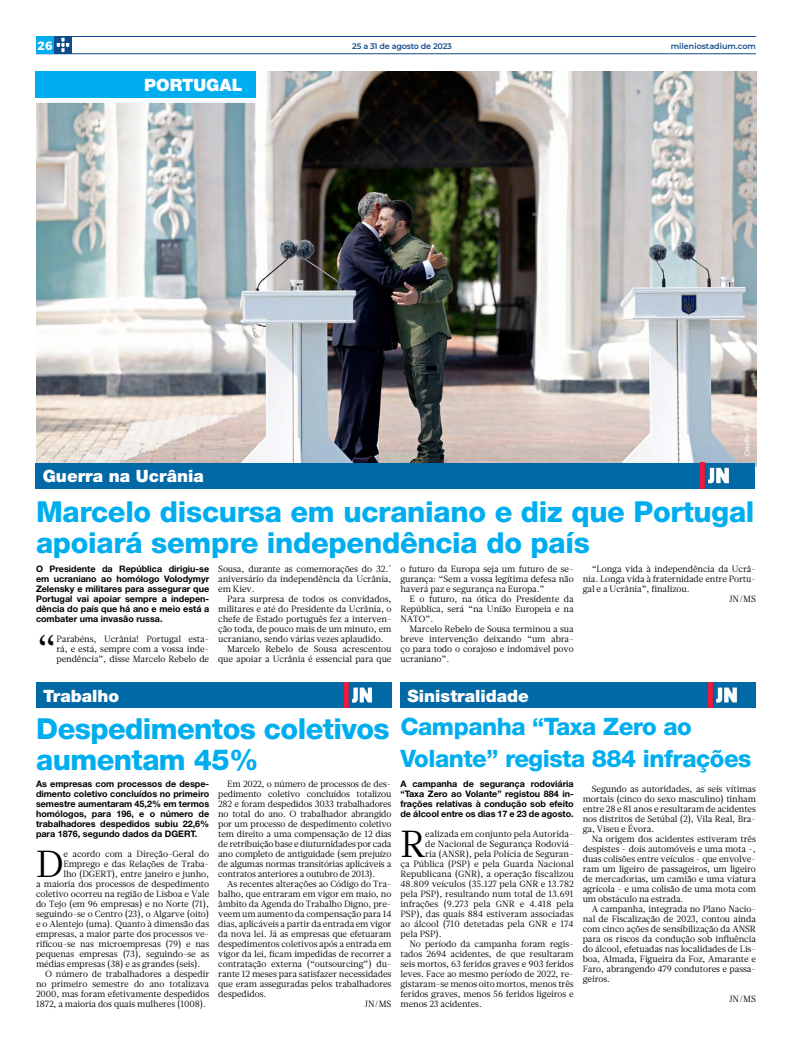
<style>
.page{position:relative;width:792px;height:1044px;background:#fff}
.page>*{position:absolute;margin:0;border:0;box-sizing:border-box;transform-origin:0 0}
.t1{font:37.6px "Glosa";color:#000}
.t2{font:800 29px/31px "Helvetica Neue LT Std";letter-spacing:-.01em;color:#00aeef}
.t3{font:800 24px/32px "Helvetica Neue LT Std";letter-spacing:-.02em;color:#00aeef}
.t4{font:900 17px "Helvetica Neue LT Std";color:#fff}
.t5{font:700 12px "Montserrat";color:#fff}
.t6{font:9px/10px "Glosa";letter-spacing:-.01em;color:#000;text-align:justify}
.t7{font:700 9px/10px "Helvetica Neue LT Std";color:#000;text-align:justify}
.t8{font:600 8px "Montserrat";letter-spacing:-.02em;color:#114a8a}
.t9{font:600 8px "Montserrat";color:#114a8a}
.t10{font:7px "Helvetica Neue LT Std";letter-spacing:-.01em;color:#fff}
</style>
<div class="page">
<img style="left:36px;top:71px;width:720px;height:396px">
<svg style="left:36px;top:71px;width:228px;height:34px"></svg>
<div style="left:35px;top:71px;width:221px;height:27px;background:#00aeef"></div>
<div style="left:36px;top:463px;width:719px;height:25px;background:#0069a6"></div>
<img style="left:701px;top:463px;width:28px;height:25px">
<div style="left:400px;top:682px;width:356px;height:25px;background:#0069a6"></div>
<img style="left:709px;top:682px;width:30px;height:26px">
<div style="left:36px;top:682px;width:356px;height:26px;background:#0069a6"></div>
<img style="left:344px;top:683px;width:29px;height:25px">
<hr style="left:36px;top:54px;width:720px;height:1px;background:#114a8a">
<hr style="left:36px;top:36px;width:720px;height:1px;background:#114a8a">
<svg style="left:54px;top:37px;width:18px;height:17px"></svg>
<svg style="left:57px;top:38px;width:12px;height:14px"></svg>
<div style="left:36px;top:36px;width:18px;height:18px;background:#00aeef"></div>
<h3 class="t5" style="left:38px;top:38px;width:16px">26</h3>
<p class="t8" style="left:352px;top:40px;width:101px">25 a 31 de agosto de 2023</p>
<p class="t9" style="left:671px;top:40px;width:87px">mileniostadium.com</p>
<h3 class="t4" style="left:144px;top:74px;width:100px">PORTUGAL</h3>
<p class="t10" style="left:743px;top:456px;width:37px;rotate:-90deg">Credito: DR</p>
<h3 class="t4" style="left:43px;top:466px;width:163px">Guerra na Ucrânia</h3>
<h2 class="t2" style="left:36px;top:496px;width:720px">Marcelo discursa em ucraniano e diz que Portugal apoiará sempre independência do país</h2>
<p class="t7" style="left:36px;top:564px;width:175px">O Presidente da República dirigiu-se em ucraniano ao homólogo Volodymyr Zelensky e militares para assegurar que Portugal vai apoiar sempre a indepen&shy;dência do país que há ano e meio está a combater uma invasão russa.</p>
<h1 class="t1" style="left:36px;top:624px;width:22px">“</h1>
<p class="t6" style="left:56px;top:634px;width:154px">Parabéns, Ucrânia! Portugal esta&shy;rá, e está, sempre com a vossa inde&shy;pendência”, disse Marcelo Rebelo de</p>
<p class="t6" style="left:218px;top:564px;width:175px">Sousa, durante as comemorações do 32.° aniversário da independência da Ucrânia, em Kiev.</p>
<p class="t6" style="left:227px;top:594px;width:166px">Para surpresa de todos os convidados,</p>
<p class="t6" style="left:218px;top:604px;width:175px">militares e até do Presidente da Ucrânia, o</p>
<p class="t6" style="left:218px;top:614px;width:175px">chefe de Estado português fez a interven-</p>
<p class="t6" style="left:218px;top:624px;width:175px">ção toda, de pouco mais de um minuto, em</p>
<p class="t6" style="left:218px;top:634px;width:167px">ucraniano, sendo várias vezes aplaudido.</p>
<p class="t6" style="left:227px;top:644px;width:166px">Marcelo Rebelo de Sousa acrescentou</p>
<p class="t6" style="left:218px;top:654px;width:175px">que apoiar a Ucrânia é essencial para que</p>
<p class="t6" style="left:592px;top:564px;width:166px">“Longa vida à independência da Ucrâ-</p>
<p class="t6" style="left:583px;top:574px;width:175px">nia. Longa vida à fraternidade entre Portu-</p>
<p class="t6" style="left:583px;top:584px;width:108px">gal e a Ucrânia”, finalizou.</p>
<p class="t6" style="left:729px;top:594px;width:28px">JN/MS</p>
<p class="t6" style="left:401px;top:564px;width:175px">o futuro da Europa seja um futuro de se&shy;gurança: “Sem a vossa legítima defesa não haverá paz e segurança na Europa.”</p>
<p class="t6" style="left:401px;top:594px;width:175px;text-indent:9px">E o futuro, na ótica do Presidente da República, será “na União Europeia e na NATO”.</p>
<p class="t6" style="left:401px;top:624px;width:175px;text-indent:9px">Marcelo Rebelo de Sousa terminou a sua breve intervenção deixando “um abra&shy;ço para todo o corajoso e indomável povo ucraniano”.</p>
<h3 class="t4" style="left:43px;top:686px;width:78px">Trabalho</h3>
<h2 class="t2" style="left:36px;top:713px;width:355px">Despedimentos coletivos aumentam 45%</h2>
<p class="t7" style="left:36px;top:779px;width:175px">As empresas com processos de despe&shy;dimento coletivo concluídos no primeiro semestre aumentaram 45,2% em termos homólogos, para 196, e o número de trabalhadores despedidos subiu 22,6% para 1876, segundo dados da DGERT.</p>
<h1 class="t1" style="left:36px;top:839px;width:29px">D</h1>
<p class="t6" style="left:63px;top:849px;width:147px">e acordo com a Direção-Geral do</p>
<p class="t6" style="left:218px;top:779px;width:175px;text-indent:9px">Em 2022, o número de processos de des&shy;pedimento coletivo concluídos totalizou 282 e foram despedidos 3033 trabalhadores no total do ano. O trabalhador abrangido por um processo de despedimento coletivo tem direito a uma compensação de 12 dias de retribuição base e diuturnidades por cada ano completo de antiguidade (sem prejuízo de algumas normas transitórias aplicáveis a contratos anteriores a outubro de 2013).</p>
<p class="t6" style="left:227px;top:879px;width:166px">As recentes alterações ao Código do Tra-</p>
<p class="t6" style="left:218px;top:889px;width:175px">balho, que entraram em vigor em maio, no</p>
<p class="t6" style="left:218px;top:899px;width:175px">âmbito da Agenda do Trabalho Digno, pre-</p>
<p class="t6" style="left:218px;top:909px;width:175px">veem um aumento da compensação para 14</p>
<p class="t6" style="left:218px;top:919px;width:175px">dias, aplicáveis a partir da entrada em vigor</p>
<p class="t6" style="left:218px;top:929px;width:175px">da nova lei. Já as empresas que efetuaram</p>
<p class="t6" style="left:218px;top:939px;width:175px">despedimentos coletivos após a entrada em</p>
<p class="t6" style="left:218px;top:949px;width:175px">vigor da lei, ficam impedidas de recorrer a</p>
<p class="t6" style="left:218px;top:959px;width:175px">contratação externa (“outsourcing”) du-</p>
<p class="t6" style="left:218px;top:969px;width:175px">rante 12 meses para satisfazer necessidades</p>
<p class="t6" style="left:218px;top:979px;width:175px">que eram asseguradas pelos trabalhadores</p>
<p class="t6" style="left:218px;top:989px;width:50px">despedidos.</p>
<p class="t6" style="left:365px;top:999px;width:28px">JN/MS</p>
<p class="t6" style="left:63px;top:859px;width:147px">Emprego e das Relações de Traba-</p>
<p class="t6" style="left:63px;top:869px;width:147px">lho (DGERT), entre janeiro e junho,</p>
<p class="t6" style="left:36px;top:879px;width:175px">a maioria dos processos de despedimento</p>
<p class="t6" style="left:36px;top:889px;width:175px">coletivo ocorreu na região de Lisboa e Vale</p>
<p class="t6" style="left:36px;top:899px;width:175px">do Tejo (em 96 empresas) e no Norte (71),</p>
<p class="t6" style="left:36px;top:909px;width:175px">seguindo-se o Centro (23), o Algarve (oito)</p>
<p class="t6" style="left:36px;top:919px;width:175px">e o Alentejo (uma). Quanto à dimensão das</p>
<p class="t6" style="left:36px;top:929px;width:175px">empresas, a maior parte dos processos ve-</p>
<p class="t6" style="left:36px;top:939px;width:175px">rificou-se nas microempresas (79) e nas</p>
<p class="t6" style="left:36px;top:949px;width:175px">pequenas empresas (73), seguindo-se as</p>
<p class="t6" style="left:36px;top:959px;width:166px">médias empresas (38) e as grandes (seis).</p>
<p class="t6" style="left:45px;top:969px;width:166px">O número de trabalhadores a despedir</p>
<p class="t6" style="left:36px;top:979px;width:175px">no primeiro semestre do ano totalizava</p>
<p class="t6" style="left:36px;top:989px;width:175px">2000, mas foram efetivamente despedidos</p>
<p class="t6" style="left:36px;top:999px;width:171px">1872, a maioria dos quais mulheres (1008).</p>
<h3 class="t4" style="left:408px;top:686px;width:123px">Sinistralidade</h3>
<h3 class="t3" style="left:400px;top:711px;width:353px">Campanha “Taxa Zero ao<br>Volante” regista 884 infrações</h3>
<p class="t7" style="left:400px;top:779px;width:175px">A campanha de segurança rodoviária “Taxa Zero ao Volante” registou 884 in&shy;frações relativas à condução sob efeito de álcool entre os dias 17 e 23 de agosto.</p>
<h1 class="t1" style="left:400px;top:819px;width:27px">R</h1>
<p class="t6" style="left:425px;top:829px;width:150px">ealizada em conjunto pela Autorida-</p>
<p class="t6" style="left:583px;top:784px;width:175px;text-indent:9px">Segundo as autoridades, as seis vítimas mortais (cinco do sexo masculino) tinham entre 28 e 81 anos e resultaram de acidentes nos distritos de Setúbal (2), Vila Real, Bra&shy;ga, Viseu e Évora.</p>
<p class="t6" style="left:583px;top:834px;width:175px;text-indent:9px">Na origem dos acidentes estiveram três despistes - dois automóveis e uma mota -, duas colisões entre veículos - que envolve&shy;ram um ligeiro de passageiros, um ligeiro de mercadorias, um camião e uma viatura agrícola - e uma colisão de uma mota com um obstáculo na estrada.</p>
<p class="t6" style="left:583px;top:904px;width:175px;text-indent:9px">A campanha, integrada no Plano Nacio&shy;nal de Fiscalização de 2023, contou ainda com cinco ações de sensibilização da ANSR para os riscos da condução sob influência do álcool, efetuadas nas localidades de Lis&shy;boa, Almada, Figueira da Foz, Amarante e Faro, abrangendo 479 condutores e passa&shy;geiros.</p>
<p class="t6" style="left:729px;top:994px;width:28px">JN/MS</p>
<p class="t6" style="left:425px;top:839px;width:150px">de Nacional de Segurança Rodoviá-</p>
<p class="t6" style="left:425px;top:849px;width:150px">ria (ANSR), pela Polícia de Seguran-</p>
<p class="t6" style="left:401px;top:859px;width:175px">ça Pública (PSP) e pela Guarda Nacional</p>
<p class="t6" style="left:401px;top:869px;width:175px">Republicana (GNR), a operação fiscalizou</p>
<p class="t6" style="left:401px;top:879px;width:175px">48.809 veículos (35.127 pela GNR e 13.782</p>
<p class="t6" style="left:401px;top:889px;width:175px">pela PSP), resultando num total de 13.691</p>
<p class="t6" style="left:401px;top:899px;width:175px">infrações (9.273 pela GNR e 4.418 pela</p>
<p class="t6" style="left:401px;top:909px;width:175px">PSP), das quais 884 estiveram associadas</p>
<p class="t6" style="left:401px;top:919px;width:175px">ao álcool (710 detetadas pela GNR e 174</p>
<p class="t6" style="left:401px;top:929px;width:43px">pela PSP).</p>
<p class="t6" style="left:410px;top:939px;width:166px">No período da campanha foram regis-</p>
<p class="t6" style="left:401px;top:949px;width:175px">tados 2694 acidentes, de que resultaram</p>
<p class="t6" style="left:401px;top:959px;width:175px">seis mortos, 63 feridos graves e 903 feridos</p>
<p class="t6" style="left:401px;top:969px;width:175px">leves. Face ao mesmo período de 2022, re-</p>
<p class="t6" style="left:401px;top:979px;width:175px">gistaram-se menos oito mortos, menos três</p>
<p class="t6" style="left:401px;top:989px;width:175px">feridos graves, menos 56 feridos ligeiros e</p>
<p class="t6" style="left:401px;top:999px;width:83px">menos 23 acidentes.</p>
</div>
